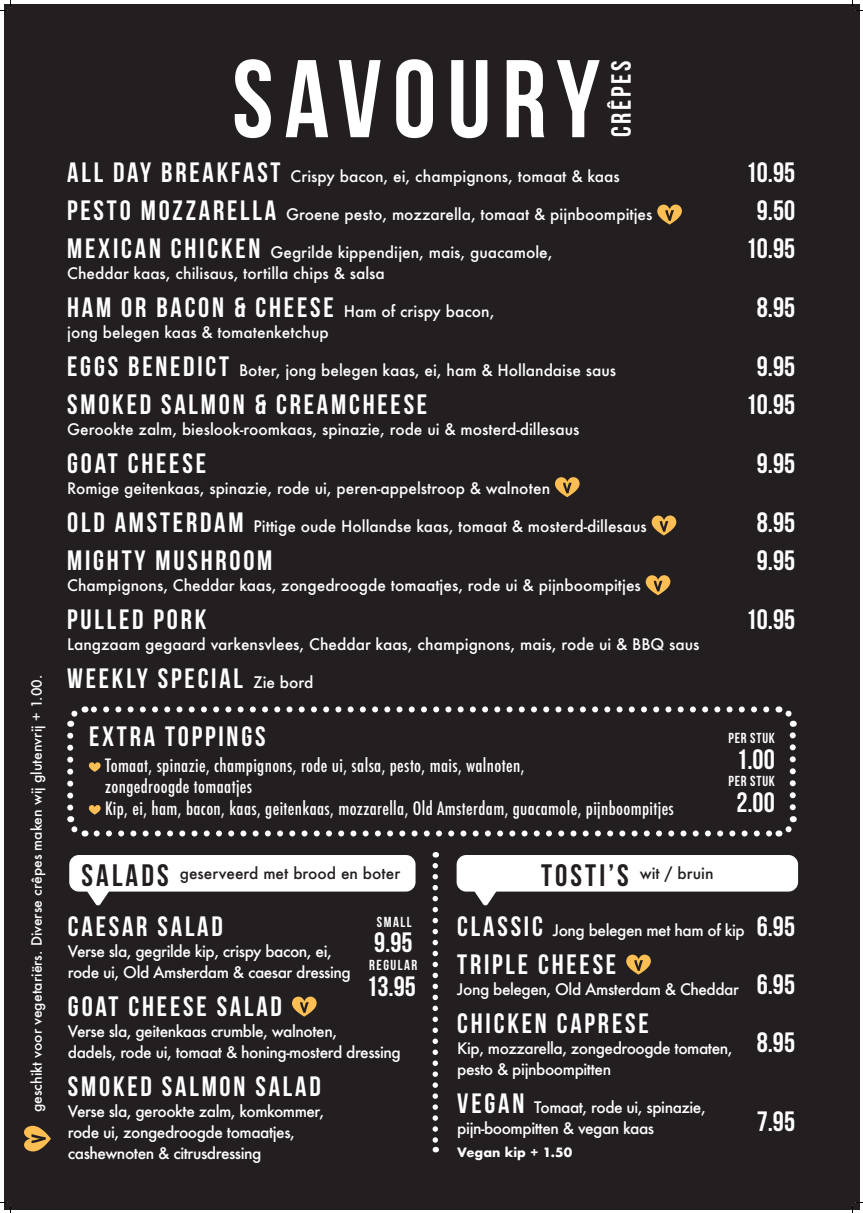
<style>
.page{position:relative;width:863px;height:1213px;background:#fff}
.page>*{position:absolute;margin:0;border:0;box-sizing:border-box;transform-origin:0 0}
.t1{font:110.15px "Bebas Neue";letter-spacing:.1em;color:#fff}
.t2{font:28px/58.2px "Bebas Neue";letter-spacing:.1em;color:#fff}
.t3{font:27.7px "Bebas Neue";letter-spacing:.1em;color:#fff}
.t4{font:500 condensed 17.95px/21.4px "Futura";letter-spacing:.02em;color:#fff}
.t5{font:500 15.5px "Futura";color:#fff}
.t6{font:500 15.5px/21px "Futura";letter-spacing:-.03em;color:#fff}
.t7{font:500 15.5px "Futura";color:#231f20}
.t8{font:14.5px "Bebas Neue";letter-spacing:.075em;color:#fff}
.t9{font:14.5px "Bebas Neue";letter-spacing:.1em;color:#fff}
.t10{font:500 13.85px "Futura";color:#fff}
.t11{font:700 12.5px "Futura";color:#fff}
.s1{font-family:"Bebas Neue";font-weight:400;font-size:28px}
.s2{font-family:"Futura";font-weight:500;font-size:15.5px}
.s3{font-family:"Bebas Neue";font-weight:400;font-size:31px}
</style>
<div class="page">
<div style="left:4px;top:4px;width:855px;height:1206px;background:#231f20"></div>
<svg style="left:292px;top:997px;width:25px;height:20px"></svg>
<svg style="left:657px;top:205px;width:25px;height:20px"></svg>
<svg style="left:555px;top:477px;width:25px;height:20px"></svg>
<svg style="left:652px;top:515px;width:24px;height:21px"></svg>
<svg style="left:646px;top:575px;width:24px;height:20px"></svg>
<svg style="left:24px;top:1126px;width:27px;height:25px"></svg>
<svg style="left:67px;top:706px;width:730px;height:131px"></svg>
<svg style="left:626px;top:955px;width:25px;height:20px"></svg>
<div style="left:457px;top:855px;width:341px;height:37px;background:#fff;border-radius:10px"></div>
<div style="left:69px;top:855px;width:346px;height:37px;background:#fff;border-radius:10px"></div>
<svg style="left:457px;top:885px;width:56px;height:21px"></svg>
<svg style="left:70px;top:886px;width:56px;height:20px"></svg>
<svg style="left:432px;top:866px;width:6px;height:286px"></svg>
<svg style="left:0;top:0;width:11px;height:11px"></svg>
<svg style="left:0;top:1202px;width:11px;height:11px"></svg>
<svg style="left:852px;top:0;width:11px;height:11px"></svg>
<svg style="left:852px;top:1202px;width:11px;height:11px"></svg>
<p class="t10" style="left:27px;top:1112px;width:439px;rotate:-90deg">geschikt voor vegetariërs. Diverse crêpes maken wij glutenvrij + 1.00.</p>
<h1 class="t1" style="left:232px;top:39px;width:369px">SAVOURY</h1>
<h3 class="t3" style="left:606px;top:137px;width:78px;rotate:-90deg">CRÊPES</h3>
<p class="t5" style="left:67px;top:165px;width:554px"><span class="s1">ALL DAY BREAKFAST</span> Crispy bacon, ei, champignons, tomaat &amp; kaas</p>
<h2 class="t2" style="left:746px;top:143px;width:51px">10.95</h2>
<p class="t5" style="left:67px;top:203px;width:587px"><span class="s1">PESTO MOZZARELLA</span> Groene pesto, mozzarella, tomaat &amp; pijnboompitjes</p>
<h2 class="t2" style="left:757px;top:181px;width:40px">9.50</h2>
<p class="t5" style="left:67px;top:241px;width:487px"><span class="s1">MEXICAN CHICKEN</span> Gegrilde kippendijen, mais, guacamole,</p>
<h2 class="t2" style="left:746px;top:219px;width:51px">10.95</h2>
<p class="t5" style="left:67px;top:262px;width:319px">Cheddar kaas, chilisaus, tortilla chips &amp; salsa</p>
<h2 class="t2" style="left:67px;top:278px;width:429px">HAM OR BACON &amp; CHEESE <span class="s2">Ham of crispy bacon,</span></h2>
<h2 class="t2" style="left:757px;top:278px;width:40px">8.95</h2>
<p class="t5" style="left:67px;top:321px;width:263px">jong belegen kaas &amp; tomatenketchup</p>
<p class="t5" style="left:67px;top:359px;width:550px"><span class="s1">EGGS BENEDICT</span> Boter, jong belegen kaas, ei, ham &amp; Hollandaise saus</p>
<h2 class="t2" style="left:757px;top:337px;width:40px">9.95</h2>
<h2 class="t2" style="left:67px;top:375px;width:362px">SMOKED SALMON &amp; CREAMCHEESE</h2>
<h2 class="t2" style="left:746px;top:375px;width:51px">10.95</h2>
<p class="t5" style="left:67px;top:418px;width:514px">Gerookte zalm, bieslook-roomkaas, spinazie, rode ui &amp; mosterd-dillesaus</p>
<h2 class="t2" style="left:67px;top:434px;width:140px">GOAT CHEESE</h2>
<h2 class="t2" style="left:757px;top:434px;width:40px">9.95</h2>
<p class="t5" style="left:67px;top:477px;width:484px">Romige geitenkaas, spinazie, rode ui, peren-appelstroop &amp; walnoten</p>
<p class="t5" style="left:67px;top:515px;width:581px"><span class="s1">OLD AMSTERDAM</span> Pittige oude Hollandse kaas, tomaat &amp; mosterd-dillesaus</p>
<h2 class="t2" style="left:757px;top:493px;width:40px">8.95</h2>
<h2 class="t2" style="left:67px;top:531px;width:207px">MIGHTY MUSHROOM</h2>
<h2 class="t2" style="left:757px;top:531px;width:40px">9.95</h2>
<p class="t5" style="left:67px;top:574px;width:575px">Champignons, Cheddar kaas, zongedroogde tomaatjes, rode ui &amp; pijnboompitjes</p>
<h2 class="t2" style="left:67px;top:590px;width:141px">PULLED PORK</h2>
<h2 class="t2" style="left:746px;top:590px;width:51px">10.95</h2>
<p class="t5" style="left:67px;top:633px;width:634px">Langzaam gegaard varkensvlees, Cheddar kaas, champignons, mais, rode ui &amp; BBQ saus</p>
<h2 class="t2" style="left:67px;top:649px;width:248px">WEEKLY SPECIAL <span class="s2">Zie bord</span></h2>
<h2 class="t2" style="left:89px;top:707px;width:178px">EXTRA TOPPINGS</h2>
<p class="t8" style="left:728px;top:730px;width:48px">PER STUK</p>
<h2 class="t2" style="left:736px;top:730px;width:40px">1.00</h2>
<p class="t8" style="left:728px;top:773px;width:48px">PER STUK</p>
<h2 class="t2" style="left:736px;top:772px;width:40px">2.00</h2>
<p class="t4" style="left:105px;top:755px;width:570px">Tomaat, spinazie, champignons, rode ui, salsa, pesto, mais, walnoten,<br>zongedroogde tomaatjes<br>Kip, ei, ham, bacon, kaas, geitenkaas, mozzarella, Old Amsterdam, guacamole, pijnboompitjes</p>
<p class="t7" style="left:82px;top:862px;width:320px"><span class="s3">SALADS</span> geserveerd met brood en boter</p>
<h2 class="t2" style="left:68px;top:897px;width:156px">CAESAR SALAD</h2>
<p class="t6" style="left:68px;top:940px;width:284px">Verse sla, gegrilde kip, crispy bacon, ei, rode ui, Old Amsterdam &amp; caesar dressing</p>
<h2 class="t2" style="left:68px;top:977px;width:216px">GOAT CHEESE SALAD</h2>
<p class="t6" style="left:68px;top:1020px;width:334px">Verse sla, geitenkaas crumble, walnoten,<br>dadels, rode ui, tomaat &amp; honing-mosterd dressing</p>
<h2 class="t2" style="left:68px;top:1057px;width:254px">SMOKED SALMON SALAD</h2>
<p class="t6" style="left:68px;top:1100px;width:258px">Verse sla, gerookte zalm, komkommer, rode ui, zongedroogde tomaatjes, cashewnoten &amp; citrusdressing</p>
<p class="t8" style="left:377px;top:914px;width:36px">SMALL</p>
<p class="t9" style="left:369px;top:957px;width:49px">REGULAR</p>
<h2 class="t2" style="left:366px;top:920px;width:51px;line-height:43.8px">9.95<br>13.95</h2>
<p class="t7" style="left:541px;top:862px;width:174px"><span class="s3">TOSTI’S</span> wit / bruin</p>
<p class="t6" style="left:457px;top:919px;width:289px"><span class="s1">CLASSIC</span> Jong belegen met ham of kip</p>
<h2 class="t2" style="left:457px;top:935px;width:160px">TRIPLE CHEESE</h2>
<p class="t6" style="left:457px;top:978px;width:283px">Jong belegen, Old Amsterdam &amp; Cheddar</p>
<h2 class="t2" style="left:457px;top:994px;width:193px">CHICKEN CAPRESE</h2>
<p class="t6" style="left:457px;top:1037px;width:277px">Kip, mozzarella, zongedroogde tomaten, pesto &amp; pijnboompitten</p>
<p class="t6" style="left:457px;top:1096px;width:250px"><span class="s1">VEGAN</span> Tomaat, rode ui, spinazie, pijn-boompitten &amp; vegan kaas</p>
<p class="t11" style="left:457px;top:1143px;width:116px">Vegan kip + 1.50</p>
<h2 class="t2" style="left:757px;top:897px;width:40px;text-align:justify">6.95<br>6.95<br>8.95</h2>
<h2 class="t2" style="left:757px;top:1092px;width:40px">7.95</h2>
</div>
